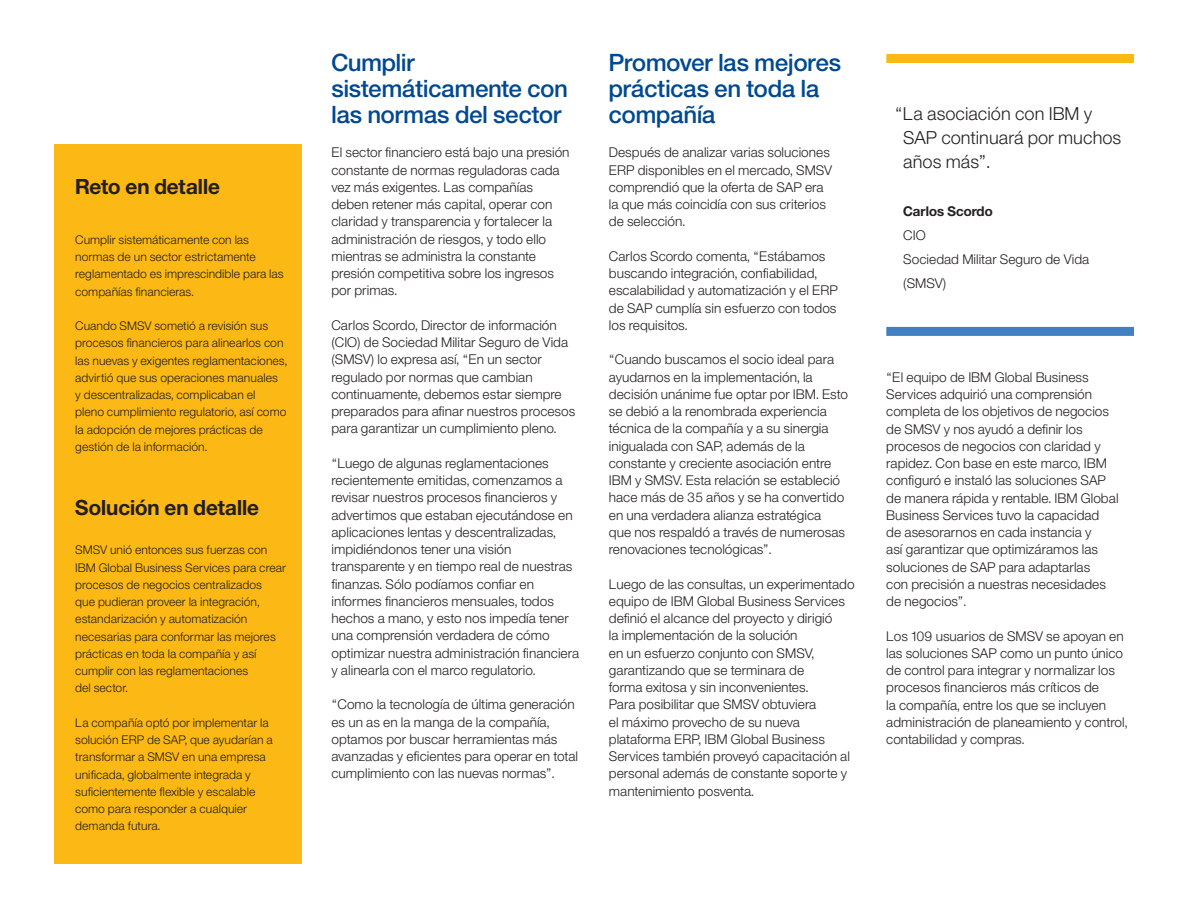
<style>
.page{position:relative;width:1188px;height:918px;background:#fff}
.page>*{position:absolute;margin:0;border:0;box-sizing:border-box;transform-origin:0 0}
.Main_Body_Text_Subhe{font:24px/25.8px "Helv Neue Mediumfor IBM";color:#014990}
.Main_Body_Gold_Panel{font:21px "Helv Neue Boldfor IBM";color:#231f20}
.Main_Body_Quote{font:18px/24px "Helv Neue Lightfor IBM";color:#231f20}
.Main_Body_Text{font:13.5px/17.2px "Helv Neue Lightfor IBM";color:#231f20}
.Main_Body_Quote_Sour{font:13.5px/24px "Helv Neue Lightfor IBM";color:#231f20}
.Main_Body_Quote_Sour-2{font:13.5px "Helv Neue Boldfor IBM";color:#231f20}
.Main_Body_Gold_Panel-2{font:12px/17.2px "Helv Neue Lightfor IBM";color:#231f20}
</style>
<div class="page">
<div style="left:54px;top:144px;width:248px;height:720px;background:#fcb814"></div>
<div style="left:886px;top:54px;width:248px;height:9px;background:#fcb814"></div>
<div style="left:886px;top:327px;width:248px;height:9px;background:#4181c3"></div>
<p class="Main_Body_Gold_Panel" style="left:75px;top:173px;width:146px">Reto en detalle</p>
<p class="Main_Body_Gold_Panel-2" style="left:75px;top:231px;width:210px">Cumplir sistemáticamente con las normas de un sector estrictamente reglamentado es imprescindible para las compañías financieras.</p>
<p class="Main_Body_Gold_Panel-2" style="left:75px;top:317px;width:213px">Cuando SMSV sometió a revisión sus procesos financieros para alinearlos con las nuevas y exigentes reglamentaciones, advirtió que sus operaciones manuales<br>y descentralizadas, complicaban el pleno cumplimiento regulatorio, así como la adopción de mejores prácticas de gestión de la información.</p>
<p class="Main_Body_Gold_Panel" style="left:75px;top:495px;width:185px">Solución en detalle</p>
<p class="Main_Body_Gold_Panel-2" style="left:75px;top:541px;width:212px">SMSV unió entonces sus fuerzas con IBM Global Business Services para crear procesos de negocios centralizados<br>que pudieran proveer la integración, estandarización y automatización necesarias para conformar las mejores prácticas en toda la compañía y así cumplir con las reglamentaciones<br>del sector.</p>
<p class="Main_Body_Gold_Panel-2" style="left:75px;top:714px;width:199px">La compañía optó por implementar la solución ERP de SAP, que ayudarían a transformar a SMSV en una empresa unificada, globalmente integrada y suficientemente flexible y escalable como para responder a cualquier demanda futura.</p>
<p class="Main_Body_Text_Subhe" style="left:331px;top:50px;width:238px">Cumplir sistemáticamente con las normas del sector</p>
<p class="Main_Body_Text" style="left:331px;top:144px;width:240px">El sector financiero está bajo una presión constante de normas reguladoras cada vez más exigentes. Las compañías deben retener más capital, operar con claridad y transparencia y fortalecer la administración de riesgos, y todo ello mientras se administra la constante presión competitiva sobre los ingresos por primas.</p>
<p class="Main_Body_Text" style="left:331px;top:316px;width:245px">Carlos Scordo, Director de información (CIO) de Sociedad Militar Seguro de Vida (SMSV) lo expresa así, “En un sector regulado por normas que cambian continuamente, debemos estar siempre preparados para afinar nuestros procesos para garantizar un cumplimiento pleno.</p>
<p class="Main_Body_Text" style="left:331px;top:454px;width:249px">“Luego de algunas reglamentaciones recientemente emitidas, comenzamos a revisar nuestros procesos financieros y advertimos que estaban ejecutándose en aplicaciones lentas y descentralizadas, impidiéndonos tener una visión transparente y en tiempo real de nuestras finanzas. Sólo podíamos confiar en informes financieros mensuales, todos hechos a mano, y esto nos impedía tener una comprensión verdadera de cómo optimizar nuestra administración financiera y alinearla con el marco regulatorio.</p>
<p class="Main_Body_Text" style="left:331px;top:696px;width:248px">“Como la tecnología de última generación es un as en la manga de la compañía, optamos por buscar herramientas más avanzadas y eficientes para operar en total cumplimiento con las nuevas normas”.</p>
<p class="Main_Body_Text_Subhe" style="left:609px;top:50px;width:234px">Promover las mejores prácticas en toda la compañía</p>
<p class="Main_Body_Text" style="left:609px;top:144px;width:225px">Después de analizar varias soluciones<br>ERP disponibles en el mercado, SMSV comprendió que la oferta de SAP era la que más coincidía con sus criterios de selección.</p>
<p class="Main_Body_Text" style="left:609px;top:247px;width:231px">Carlos Scordo comenta, “Estábamos buscando integración, confiabilidad, escalabilidad y automatización y el ERP de SAP cumplía sin esfuerzo con todos los requisitos.</p>
<p class="Main_Body_Text" style="left:609px;top:351px;width:241px">“Cuando buscamos el socio ideal para ayudarnos en la implementación, la decisión unánime fue optar por IBM. Esto se debió a la renombrada experiencia técnica de la compañía y a su sinergia inigualada con SAP, además de la constante y creciente asociación entre IBM y SMSV. Esta relación se estableció hace más de 35 años y se ha convertido en una verdadera alianza estratégica<br>que nos respaldó a través de numerosas renovaciones tecnológicas”.</p>
<p class="Main_Body_Text" style="left:609px;top:575px;width:247px">Luego de las consultas, un experimentado equipo de IBM Global Business Services definió el alcance del proyecto y dirigió<br>la implementación de la solución<br>en un esfuerzo conjunto con SMSV, garantizando que se terminara de<br>forma exitosa y sin inconvenientes.<br>Para posibilitar que SMSV obtuviera<br>el máximo provecho de su nueva plataforma ERP, IBM Global Business Services también proveyó capacitación al personal además de constante soporte y mantenimiento posventa.</p>
<p class="Main_Body_Quote" style="left:903px;top:101px;width:219px;text-indent:-9px">“La asociación con IBM y<br>SAP continuará por muchos años más”.</p>
<p class="Main_Body_Quote_Sour-2" style="left:903px;top:202px;width:91px">Carlos Scordo</p>
<p class="Main_Body_Quote_Sour" style="left:903px;top:223px;width:24px">CIO</p>
<p class="Main_Body_Quote_Sour" style="left:903px;top:247px;width:188px">Sociedad Militar Seguro de Vida (SMSV)</p>
<p class="Main_Body_Text" style="left:886px;top:368px;width:234px">“El equipo de IBM Global Business Services adquirió una comprensión completa de los objetivos de negocios de SMSV y nos ayudó a definir los procesos de negocios con claridad y rapidez. Con base en este marco, IBM configuró e instaló las soluciones SAP de manera rápida y rentable. IBM Global Business Services tuvo la capacidad<br>de asesorarnos en cada instancia y<br>así garantizar que optimizáramos las soluciones de SAP para adaptarlas<br>con precisión a nuestras necesidades de negocios”.</p>
<p class="Main_Body_Text" style="left:886px;top:627px;width:243px">Los 109 usuarios de SMSV se apoyan en las soluciones SAP como un punto único de control para integrar y normalizar los procesos financieros más críticos de<br>la compañía, entre los que se incluyen administración de planeamiento y control, contabilidad y compras.</p>
</div>
